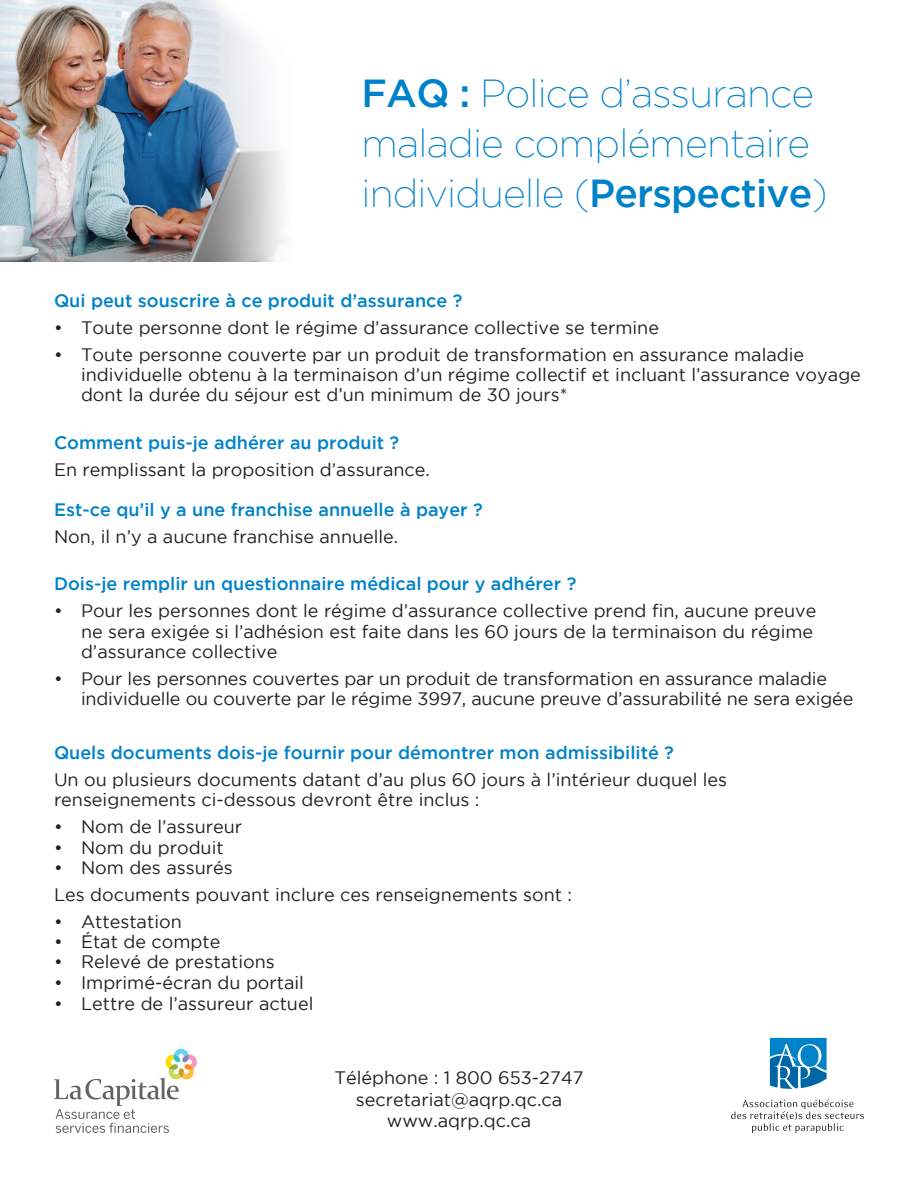
<style>
.page{position:relative;width:918px;height:1188px;background:#fff}
.page>*{position:absolute;margin:0;border:0;box-sizing:border-box;transform-origin:0 0}
.t1{font:200 39px/49.8px "Gotham";letter-spacing:-.02em;color:#0082c8}
.t2{font:18px/20.2px "Gotham";color:#231f20}
.t3{font:500 18px "Gotham";color:#0082c8}
.s1{font-weight:500}
</style>
<div class="page">
<svg style="left:770px;top:1038px;width:57px;height:51px"></svg>
<svg style="left:731px;top:1099px;width:133px;height:34px"></svg>
<svg style="left:54px;top:1049px;width:143px;height:84px"></svg>
<img style="left:0;top:0;width:286px;height:262px">
<h1 class="t1" style="left:362px;top:68px;width:468px"><span class="s1">FAQ :</span> Police d’assurance maladie complémentaire individuelle (<span class="s1">Perspective</span>)</h1>
<p class="t3" style="left:54px;top:290px;width:410px">Qui peut souscrire à ce produit d’assurance ?</p>
<p class="t2" style="left:54px;top:317px;width:607px">• Toute personne dont le régime d’assurance collective se termine</p>
<p class="t2" style="left:81px;top:344px;width:781px;text-indent:-27px">• Toute personne couverte par un produit de transformation en assurance maladie individuelle obtenu à la terminaison d’un régime collectif et incluant l’assurance voyage dont la durée du séjour est d’un minimum de 30 jours*</p>
<p class="t3" style="left:54px;top:432px;width:347px">Comment puis-je adhérer au produit ?</p>
<p class="t2" style="left:54px;top:459px;width:377px">En remplissant la proposition d’assurance.</p>
<p class="t3" style="left:54px;top:500px;width:430px">Est-ce qu’il y a une franchise annuelle à payer ?</p>
<p class="t2" style="left:54px;top:526px;width:346px">Non, il n’y a aucune franchise annuelle.</p>
<p class="t3" style="left:54px;top:574px;width:524px">Dois-je remplir un questionnaire médical pour y adhérer ?</p>
<p class="t2" style="left:81px;top:601px;width:737px;text-indent:-27px">• Pour les personnes dont le régime d’assurance collective prend fin, aucune preuve ne sera exigée si l’adhésion est faite dans les 60 jours de la terminaison du régime d’assurance collective</p>
<p class="t2" style="left:81px;top:668px;width:774px;text-indent:-27px">• Pour les personnes couvertes par un produit de transformation en assurance maladie individuelle ou couverte par le régime 3997, aucune preuve d’assurabilité ne sera exigée</p>
<p class="t3" style="left:54px;top:743px;width:622px">Quels documents dois-je fournir pour démontrer mon admissibilité ?</p>
<p class="t2" style="left:54px;top:769px;width:675px">Un ou plusieurs documents datant d’au plus 60 jours à l’intérieur duquel les renseignements ci-dessous devront être inclus :</p>
<p class="t2" style="left:54px;top:817px;width:190px">• Nom de l’assureur</p>
<p class="t2" style="left:54px;top:837px;width:171px">• Nom du produit</p>
<p class="t2" style="left:54px;top:854px;width:520px;line-height:27px">• Nom des assurés<br>Les documents pouvant inclure ces renseignements sont :</p>
<p class="t2" style="left:54px;top:911px;width:129px">• Attestation</p>
<p class="t2" style="left:54px;top:931px;width:168px">• État de compte</p>
<p class="t2" style="left:54px;top:952px;width:222px">• Relevé de prestations</p>
<p class="t2" style="left:54px;top:972px;width:252px">• Imprimé-écran du portail</p>
<p class="t2" style="left:54px;top:993px;width:261px">• Lettre de l’assureur actuel</p>
<p class="t2" style="left:334px;top:1067px;width:251px;line-height:21px;text-align:center">Téléphone : 1 800 653-2747 secretariat@aqrp.qc.ca www.aqrp.qc.ca</p>
</div>
